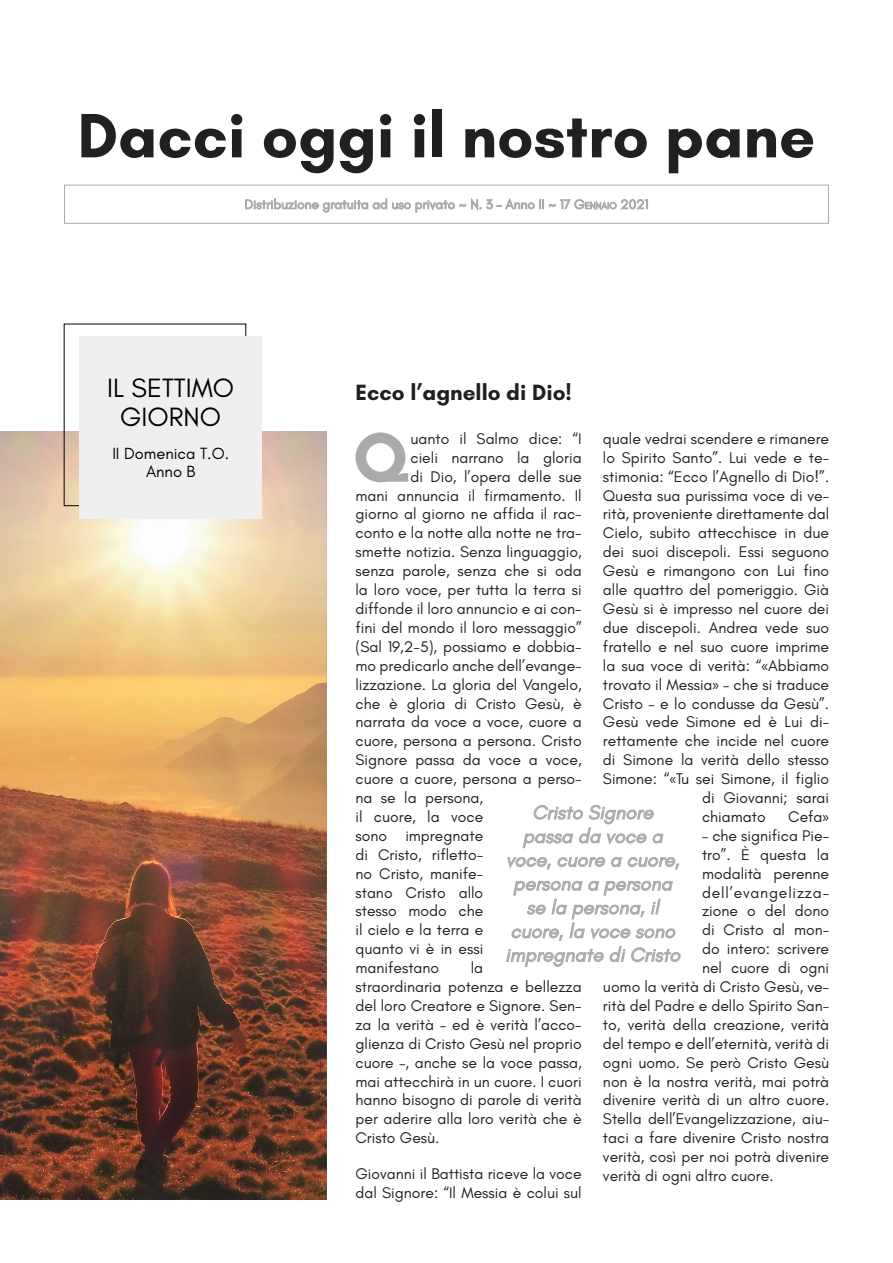
<style>
.page{position:relative;width:893px;height:1263px;background:#fff}
.page>*{position:absolute;margin:0;border:0;box-sizing:border-box;transform-origin:0 0}
.t1{font:700 71.4px "Glacial Indifference";color:#aaa}
.t2{font:700 63.75px "Glacial Indifference";color:#221f20}
.t3{font:27px/28.5px "Glacial Indifference";color:#000;text-align:center}
.t4{font:700 22.5px "Glacial Indifference";color:#221f20}
.t5{font:italic 19.8px/23.7px "Glacial Indifference";color:#aaa;text-align:center}
.t6{font:16.5px/18px "Glacial Indifference";color:#000;text-align:center}
.t7{font:15.75px/18.9px "Glacial Indifference";color:#221f20}
.t8{font:15.75px "Glacial Indifference";letter-spacing:.05em;color:#221f20}
.s1{font-family:"Myriad Pro"}
</style>
<div class="page">
<div style="left:64px;top:185px;width:765px;height:39px;border:1px solid #aaa"></div>
<svg style="left:245px;top:198px;width:403px;height:14px"></svg>
<img style="left:0;top:431px;width:326px;height:768px">
<div style="left:80px;top:336px;width:182px;height:183px;background:#efefef"></div>
<svg style="left:522px;top:805px;width:142px;height:43px"></svg>
<svg style="left:507px;top:857px;width:44px;height:13px"></svg>
<svg style="left:558px;top:857px;width:64px;height:11px"></svg>
<svg style="left:628px;top:857px;width:52px;height:13px"></svg>
<svg style="left:506px;top:880px;width:175px;height:87px"></svg>
<h2 class="t2" style="left:78px;top:96px;width:739px">Dacci oggi il nostro pane</h2>
<h3 class="t3" style="left:107px;top:374px;width:128px">IL SETTIMO<br>GIORNO</h3>
<p class="t6" style="left:112px;top:445px;width:118px">II Domenica T.O.<br>Anno B</p>
<h3 class="t4" style="left:355px;top:379px;width:218px">Ecco l’agnello di Dio!</h3>
<h1 class="t1" style="left:353px;top:413px;width:57px">Q</h1>
<p class="t7" style="left:410px;top:429px;width:173px">uanto il Salmo dice: “I</p>
<p class="t7" style="left:603px;top:429px;width:228px">quale vedrai scendere e rimanere</p>
<p class="t7" style="left:603px;top:448px;width:228px">lo Spirito Santo”. Lui vede e te-</p>
<p class="t7" style="left:603px;top:467px;width:228px">stimonia: “Ecco l’Agnello di Dio!”.</p>
<p class="t7" style="left:603px;top:486px;width:228px">Questa sua purissima voce di ve-</p>
<p class="t7" style="left:603px;top:505px;width:228px">rità, proveniente direttamente dal</p>
<p class="t7" style="left:603px;top:524px;width:228px">Cielo, subito attecchisce in due</p>
<p class="t7" style="left:603px;top:543px;width:228px">dei suoi discepoli. Essi seguono</p>
<p class="t7" style="left:603px;top:562px;width:228px">Gesù e rimangono con Lui fino</p>
<p class="t7" style="left:603px;top:581px;width:228px">alle quattro del pomeriggio. Già</p>
<p class="t7" style="left:603px;top:599px;width:228px">Gesù si è impresso nel cuore dei</p>
<p class="t7" style="left:603px;top:618px;width:228px">due discepoli. Andrea vede suo</p>
<p class="t7" style="left:603px;top:637px;width:228px">fratello e nel suo cuore imprime</p>
<p class="t7" style="left:603px;top:656px;width:228px">la sua voce di verità: “<span class="s1">«</span>Abbiamo</p>
<p class="t7" style="left:603px;top:675px;width:228px">trovato il Messia<span class="s1">»</span> – che si traduce</p>
<p class="t7" style="left:603px;top:694px;width:228px">Cristo – e lo condusse da Gesù”.</p>
<p class="t7" style="left:603px;top:713px;width:228px">Gesù vede Simone ed è Lui di-</p>
<p class="t7" style="left:603px;top:732px;width:228px">rettamente che incide nel cuore</p>
<p class="t7" style="left:603px;top:751px;width:228px">di Simone la verità dello stesso</p>
<p class="t7" style="left:603px;top:770px;width:228px">Simone: “<span class="s1">«</span>Tu sei Simone, il figlio</p>
<p class="t7" style="left:702px;top:788px;width:129px">di Giovanni; sarai</p>
<p class="t7" style="left:702px;top:807px;width:65px">chiamato</p>
<p class="t7" style="left:788px;top:807px;width:43px">Cefa<span class="s1">»</span></p>
<p class="t7" style="left:702px;top:826px;width:129px">– che significa Pie-</p>
<p class="t7" style="left:702px;top:845px;width:129px">tro”. È questa la</p>
<p class="t7" style="left:702px;top:864px;width:129px">modalità perenne</p>
<p class="t8" style="left:702px;top:883px;width:129px">dell’evangelizza-</p>
<p class="t7" style="left:702px;top:902px;width:129px">zione o del dono</p>
<p class="t7" style="left:702px;top:921px;width:129px">di Cristo al mon-</p>
<p class="t7" style="left:702px;top:940px;width:129px">do intero: scrivere</p>
<p class="t7" style="left:702px;top:959px;width:129px">nel cuore di ogni</p>
<p class="t7" style="left:603px;top:977px;width:228px">uomo la verità di Cristo Gesù, ve-</p>
<p class="t7" style="left:603px;top:996px;width:228px">rità del Padre e dello Spirito San-</p>
<p class="t7" style="left:603px;top:1015px;width:228px">to, verità della creazione, verità</p>
<p class="t7" style="left:603px;top:1034px;width:228px">del tempo e dell’eternità, verità di</p>
<p class="t7" style="left:603px;top:1053px;width:228px">ogni uomo. Se però Cristo Gesù</p>
<p class="t7" style="left:603px;top:1072px;width:228px">non è la nostra verità, mai potrà</p>
<p class="t7" style="left:603px;top:1091px;width:228px">divenire verità di un altro cuore.</p>
<p class="t7" style="left:603px;top:1110px;width:228px">Stella dell’Evangelizzazione, aiu-</p>
<p class="t7" style="left:603px;top:1129px;width:228px">taci a fare divenire Cristo nostra</p>
<p class="t7" style="left:603px;top:1148px;width:228px">verità, così per noi potrà divenire</p>
<p class="t7" style="left:603px;top:1166px;width:172px">verità di ogni altro cuore.</p>
<p class="t7" style="left:410px;top:448px;width:173px">cieli narrano la gloria</p>
<p class="t7" style="left:410px;top:467px;width:173px">di Dio, l’opera delle sue</p>
<p class="t7" style="left:355px;top:486px;width:228px">mani annuncia il firmamento. Il</p>
<p class="t7" style="left:355px;top:505px;width:228px">giorno al giorno ne affida il rac-</p>
<p class="t7" style="left:355px;top:524px;width:228px">conto e la notte alla notte ne tra-</p>
<p class="t7" style="left:355px;top:543px;width:228px">smette notizia. Senza linguaggio,</p>
<p class="t7" style="left:355px;top:562px;width:228px">senza parole, senza che si oda</p>
<p class="t7" style="left:355px;top:581px;width:228px">la loro voce, per tutta la terra si</p>
<p class="t7" style="left:355px;top:599px;width:228px">diffonde il loro annuncio e ai con-</p>
<p class="t7" style="left:355px;top:618px;width:228px">fini del mondo il loro messaggio”</p>
<p class="t7" style="left:355px;top:637px;width:228px">(Sal 19,2-5), possiamo e dobbia-</p>
<p class="t7" style="left:355px;top:656px;width:228px">mo predicarlo anche dell’evange-</p>
<p class="t7" style="left:355px;top:675px;width:228px">lizzazione. La gloria del Vangelo,</p>
<p class="t7" style="left:355px;top:694px;width:228px">che è gloria di Cristo Gesù, è</p>
<p class="t7" style="left:355px;top:713px;width:228px">narrata da voce a voce, cuore a</p>
<p class="t7" style="left:355px;top:732px;width:228px">cuore, persona a persona. Cristo</p>
<p class="t7" style="left:355px;top:751px;width:228px">Signore passa da voce a voce,</p>
<p class="t7" style="left:355px;top:770px;width:228px">cuore a cuore, persona a perso-</p>
<p class="t7" style="left:355px;top:788px;width:129px">na se la persona,</p>
<p class="t7" style="left:355px;top:807px;width:129px">il cuore, la voce</p>
<p class="t7" style="left:355px;top:826px;width:129px">sono impregnate</p>
<p class="t7" style="left:355px;top:845px;width:129px">di Cristo, rifletto-</p>
<p class="t7" style="left:355px;top:864px;width:129px">no Cristo, manife-</p>
<p class="t7" style="left:355px;top:883px;width:129px">stano Cristo allo</p>
<p class="t7" style="left:355px;top:902px;width:129px">stesso modo che</p>
<p class="t7" style="left:355px;top:921px;width:129px">il cielo e la terra e</p>
<p class="t7" style="left:355px;top:940px;width:129px">quanto vi è in essi</p>
<p class="t7" style="left:355px;top:959px;width:85px">manifestano</p>
<p class="t5" style="left:505px;top:801px;width:176px">Cristo Signore passa da voce a voce, cuore a cuore, persona a persona se la persona, il cuore, la voce sono impregnate di Cristo</p>
<p class="t7" style="left:355px;top:959px;width:228px;text-indent:115px">la<br>straordinaria potenza e bellezza del loro Creatore e Signore. Sen&shy;za la verità – ed è verità l’acco&shy;glienza di Cristo Gesù nel proprio cuore –, anche se la voce passa, mai attecchirà in un cuore. I cuori hanno bisogno di parole di verità per aderire alla loro verità che è<br>Cristo Gesù.</p>
<p class="t7" style="left:355px;top:1165px;width:228px">Giovanni il Battista riceve la voce dal Signore: “Il Messia è colui sul</p>
</div>
